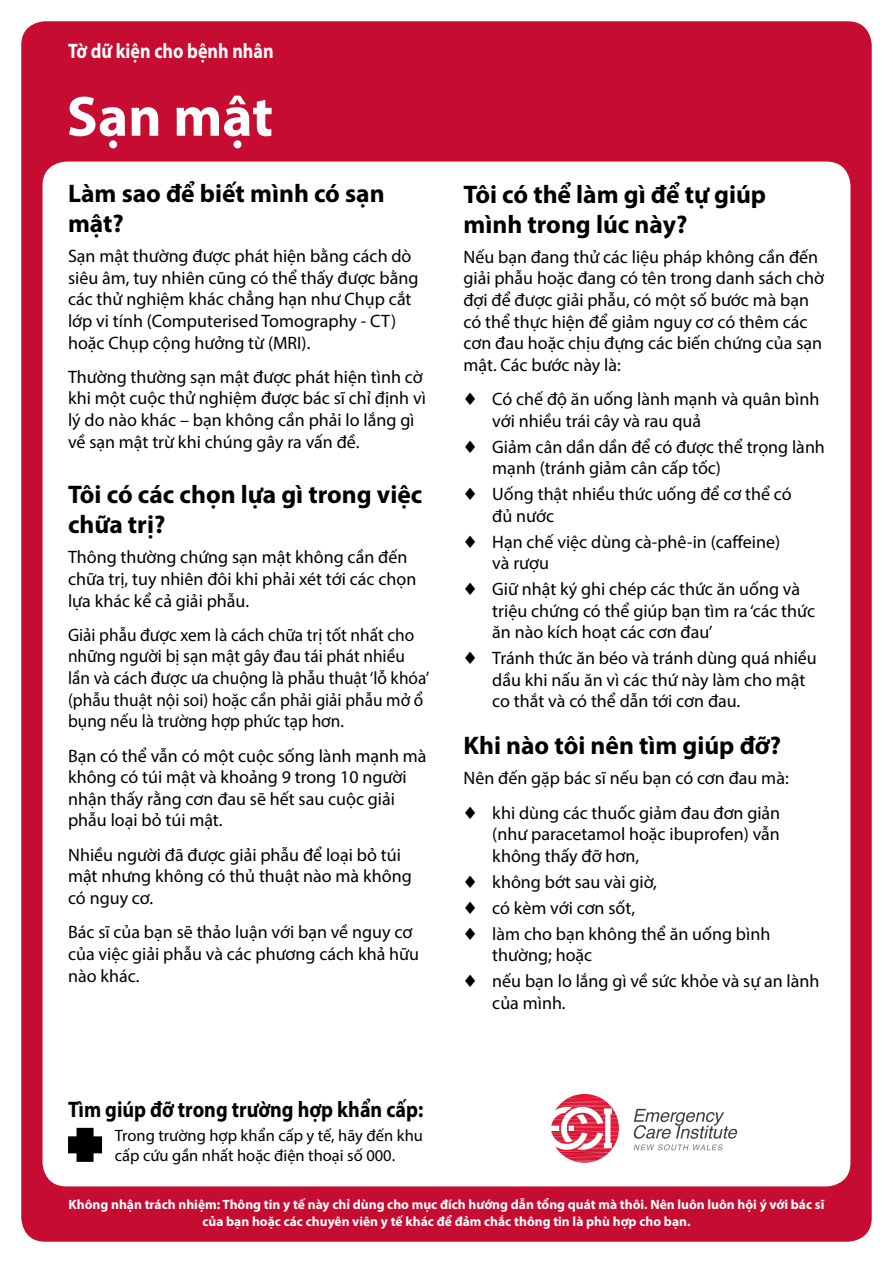
<style>
.page{position:relative;width:893px;height:1263px;background:#fff}
.page>*{position:absolute;margin:0;border:0;box-sizing:border-box;transform-origin:0 0}
.t1{font:700 57.15px "Myriad Pro";color:#fff}
.t2{font:700 25.5px/30px "Myriad Pro";color:#000}
.t3{font:700 22.5px "Myriad Pro";color:#000;scale:.89 1}
.t4{font:700 21px "Myriad Pro";color:#fff;scale:.86 1}
.t5{font:18px/21.6px "Myriad Pro";color:#000}
.t6{font:18px/21.6px "Myriad Pro";color:#000;scale:.96 1}
.t7{font:16.5px/19.8px "Myriad Pro";color:#000}
.t8{font:700 13.5px/16.8px "Myriad Pro";color:#fff;text-align:center}
</style>
<div class="page">
<div style="left:21px;top:21px;width:851px;height:1221px;background:#c60c30;border-radius:24px"></div>
<div style="left:43px;top:162px;width:807px;height:1024px;background:#fff;border-radius:24px"></div>
<svg style="left:634px;top:1109px;width:103px;height:41px"></svg>
<svg style="left:551px;top:1094px;width:68px;height:69px"></svg>
<svg style="left:68px;top:1128px;width:34px;height:34px"></svg>
<p class="t4" style="left:68px;top:38px;width:241px">Tờ dữ kiện cho bệnh nhân</p>
<h1 class="t1" style="left:67px;top:79px;width:208px">Sạn mật</h1>
<h2 class="t2" style="left:68px;top:178px;width:318px">Làm sao để biết mình có sạn mật?</h2>
<p class="t5" style="left:68px;top:245px;width:352px">Sạn mật thường được phát hiện bằng cách dò siêu âm, tuy nhiên cũng có thể thấy được bằng các thử nghiệm khác chẳng hạn như Chụp cắt lớp vi tính (Computerised Tomography - CT( hoặc Chụp cộng hưởng từ (MRI .(</p>
<p class="t5" style="left:68px;top:366px;width:359px">Thường thường sạn mật được phát hiện tình cờ khi một cuộc thử nghiệm được bác sĩ chỉ định vì lý do nào khác – bạn không cần phải lo lắng gì về sạn mật trừ khi chúng gây ra vấn đề.</p>
<h2 class="t2" style="left:68px;top:479px;width:356px">Tôi có các chọn lựa gì trong việc chữa trị?</h2>
<p class="t5" style="left:68px;top:546px;width:350px">Thông thường chứng sạn mật không cần đến chữa trị, tuy nhiên đôi khi phải xét tới các chọn lựa khác kể cả giải phẫu.</p>
<p class="t6" style="left:68px;top:624px;width:378px">Giải phẫu được xem là cách chữa trị tốt nhất cho những người bị sạn mật gây đau tái phát nhiều lần và cách được ưa chuộng là phẫu thuật lỗ‘ khóa‘ (phẫu thuật nội soi) hoặc cần phải giải phẫu mở ổ bụng nếu là trường hợp phức tạp hơn.</p>
<p class="t5" style="left:68px;top:744px;width:360px">Bạn có thể vẫn có một cuộc sống lành mạnh mà không có túi mật và khoảng 9 trong 10 người nhận thấy rằng cơn đau sẽ hết sau cuộc giải phẫu loại bỏ túi mật.</p>
<p class="t5" style="left:68px;top:844px;width:345px">Nhiều người đã được giải phẫu để loại bỏ túi mật nhưng không có thủ thuật nào mà không có nguy cơ.</p>
<p class="t5" style="left:68px;top:921px;width:353px">Bác sĩ của bạn sẽ thảo luận với bạn về nguy cơ của việc giải phẫu và các phương cách khả hữu nào khác.</p>
<h2 class="t2" style="left:463px;top:178px;width:304px">Tôi có thể làm gì để tự giúp mình trong lúc này?</h2>
<p class="t5" style="left:463px;top:246px;width:362px">Nếu bạn đang thử các liệu pháp không cần đến giải phẫu hoặc đang có tên trong danh sách chờ đợi để được giải phẫu, có một số bước mà bạn có thể thực hiện để giảm nguy cơ có thêm các cơn đau hoặc chịu đựng các biến chứng của sạn mật. Các bước này là:</p>
<p class="t5" style="left:492px;top:388px;width:329px">Có chế độ ăn uống lành mạnh và quân bình</p>
<p class="t5" style="left:492px;top:408px;width:334px;line-height:25.8px">với nhiều trái cây và rau quả<br>Giảm cân dần dần để có được thể trọng lành</p>
<p class="t5" style="left:492px;top:455px;width:301px;line-height:25.8px">mạnh (tránh giảm cân cấp tốc(<br>Uống thật nhiều thức uống để cơ thể có</p>
<p class="t5" style="left:492px;top:502px;width:289px;line-height:25.8px">đủ nước<br>Hạn chế việc dùng cà-phê i n- (caffeine(</p>
<p class="t5" style="left:492px;top:550px;width:309px;line-height:25.8px">và rượu<br>Giữ nhật ký ghi chép các thức ăn uống và</p>
<p class="t5" style="left:492px;top:599px;width:324px">triệu chứng có thể giúp bạn tìm ra‘các thức ăn nào kích hoạt các cơn đau‘</p>
<p class="t5" style="left:492px;top:647px;width:326px">Tránh thức ăn béo và tránh dùng quá nhiều</p>
<p class="t5" style="left:492px;top:669px;width:315px">dầu khi nấu ăn vì các thứ này làm cho mật co thắt và có thể dẫn tới cơn đau.</p>
<h2 class="t2" style="left:463px;top:730px;width:319px">Khi nào tôi nên tìm giúp đỡ?</h2>
<p class="t5" style="left:492px;top:761px;width:298px;line-height:34.3px;text-indent:-29px">Nên đến gặp bác sĩ nếu bạn có cơn đau mà: khi dùng các thuốc giảm đau đơn giản</p>
<p class="t5" style="left:492px;top:823px;width:289px">(như paracetamol hoặc ibuprofen) vẫn không thấy đỡ hơn,</p>
<p class="t5" style="left:492px;top:871px;width:166px">không bớt sau vài giờ,</p>
<p class="t5" style="left:492px;top:897px;width:144px">có kèm với cơn sốt,</p>
<p class="t5" style="left:492px;top:922px;width:280px">làm cho bạn không thể ăn uống bình</p>
<p class="t5" style="left:492px;top:942px;width:329px;line-height:25.8px">thường; hoặc<br>nếu bạn lo lắng gì về sức khỏe và sự an lành</p>
<p class="t5" style="left:492px;top:991px;width:75px">của mình.</p>
<p class="t3" style="left:68px;top:1095px;width:401px">Tìm giúp đỡ trong trường hợp khẩn cấp:</p>
<p class="t7" style="left:115px;top:1125px;width:310px">Trong trường hợp khẩn cấp tếy , hãy đến khu cấp cứu gần nhất hoặc điện thoại số 000.</p>
<p class="t8" style="left:69px;top:1196px;width:757px">Không nhận trách nhiệm: Thông tin tếy này chỉ dùng cho mục đích hướng dẫn tổng quát mà thôi. Nên luôn luôn hội ý với bác sĩ của bạn hoặc các chuyên viên tếy khác để đảm chắc thông tin là phù hợp cho bạn.</p>
</div>
